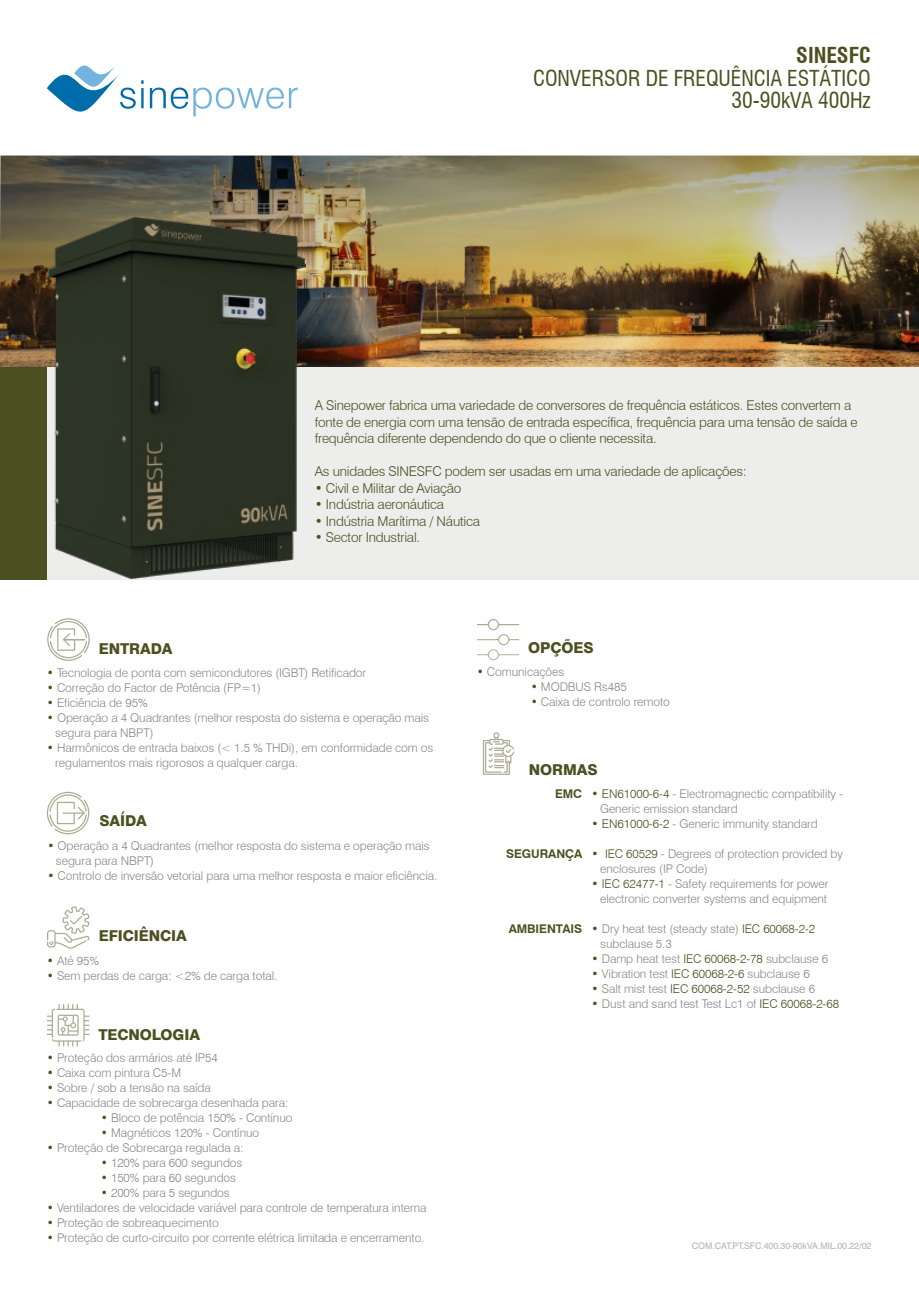
<style>
.page{position:relative;width:919px;height:1289px;background:#fff}
.page>*{position:absolute;margin:0;border:0;box-sizing:border-box;transform-origin:0 0}
.t1{font:condensed 21.45px/22.5px "Swiss 721 BT";letter-spacing:-.005em;color:#4a501f;text-align:right}
.t2{font:700 condensed 21.45px "Swiss 721 BT";color:#4a501f}
.t3{font:800 15px "Swiss 721 BT";letter-spacing:-.005em;color:#4a501f}
.t4{font:300 13.5px/16.5px "Swiss 721 BT";letter-spacing:-.015em;color:#4a501f}
.t5{font:300 12px/15px "Swiss 721 BT";letter-spacing:-.005em;color:#878686}
.t6{font:700 12px "Swiss 721 BT";letter-spacing:-.005em;color:#4a501f}
.t7{font:9px "Swiss 721 BT";letter-spacing:-.015em;color:#b2b2b1}
.s1{color:#4a501f}
</style>
<div class="page">
<img style="left:0;top:155px;width:918px;height:212px">
<svg style="left:477px;top:619px;width:42px;height:41px"></svg>
<svg style="left:47px;top:791px;width:42px;height:43px"></svg>
<svg style="left:47px;top:618px;width:43px;height:43px"></svg>
<div style="left:0;top:367px;width:918px;height:213px;background:#ededec"></div>
<div style="left:0;top:367px;width:47px;height:213px;background:#4a501f"></div>
<svg style="left:47px;top:906px;width:42px;height:42px"></svg>
<svg style="left:483px;top:732px;width:31px;height:43px"></svg>
<svg style="left:47px;top:1004px;width:42px;height:42px"></svg>
<img style="left:48px;top:217px;width:257px;height:361px">
<svg style="left:47px;top:65px;width:97px;height:47px"></svg>
<hr style="left:141px;top:88px;width:3px;height:20px;background:#006dab">
<svg style="left:150px;top:88px;width:147px;height:28px"></svg>
<h1 class="t2" style="left:796px;top:43px;width:76px">SINESFC</h1>
<h1 class="t1" style="left:533px;top:67px;width:339px">CONVERSOR DE FREQUÊNCIA ESTÁTICO<br>30-90kVA 400Hz</h1>
<p class="t4" style="left:315px;top:397px;width:544px">A Sinepower fabrica uma variedade de conversores de frequência estáticos. Estes convertem a fonte de energia com uma tensão de entrada específica, frequência para uma tensão de saída e frequência diferente dependendo do que o cliente necessita.</p>
<p class="t4" style="left:315px;top:463px;width:433px">As unidades SINESFC podem ser usadas em uma variedade de aplicações:</p>
<p class="t4" style="left:315px;top:479px;width:148px">• Civil e Militar de Aviação</p>
<p class="t4" style="left:315px;top:496px;width:131px">• Indústria aeronáutica</p>
<p class="t4" style="left:315px;top:512px;width:167px">• Indústria Marítima / Náutica</p>
<p class="t4" style="left:315px;top:529px;width:107px">• Sector Industrial.</p>
<p class="t3" style="left:99px;top:639px;width:75px">ENTRADA</p>
<p class="t5" style="left:47px;top:664px;width:321px"><span class="s1">•</span> Tecnologia de ponta com semicondutores (IGBT) Retificador</p>
<p class="t5" style="left:47px;top:679px;width:216px"><span class="s1">•</span> Correção do Factor de Potência (FP=1)</p>
<p class="t5" style="left:47px;top:694px;width:102px"><span class="s1">•</span> Eficiência de 95%</p>
<p class="t5" style="left:55px;top:709px;width:375px;text-indent:-9px"><span class="s1">•</span> Operação a 4 Quadrantes (melhor resposta do sistema e operação mais segura para NBPT)</p>
<p class="t5" style="left:55px;top:739px;width:379px;text-indent:-9px"><span class="s1">•</span> Harmônicos de entrada baixos (&lt; 1.5 % THDi), em conformidade com os regulamentos mais rigorosos a qualquer carga.</p>
<p class="t3" style="left:99px;top:812px;width:49px">SAÍDA</p>
<p class="t5" style="left:56px;top:838px;width:375px;text-indent:-9px"><span class="s1">•</span> Operação a 4 Quadrantes (melhor resposta do sistema e operação mais segura para NBPT)</p>
<p class="t5" style="left:47px;top:868px;width:391px"><span class="s1">•</span> Controlo de inversão vetorial para uma melhor resposta e maior eficiência.</p>
<p class="t3" style="left:99px;top:926px;width:89px">EFICIÊNCIA</p>
<p class="t5" style="left:47px;top:952px;width:54px"><span class="s1">•</span> Até 95%</p>
<p class="t5" style="left:47px;top:967px;width:232px"><span class="s1">•</span> Sem perdas de carga: &lt;2% de carga total.</p>
<p class="t3" style="left:98px;top:1025px;width:103px">TECNOLOGIA</p>
<p class="t5" style="left:47px;top:1050px;width:172px"><span class="s1">•</span> Proteção dos armários até IP54</p>
<p class="t5" style="left:47px;top:1065px;width:136px"><span class="s1">•</span> Caixa com pintura C5-M</p>
<p class="t5" style="left:47px;top:1080px;width:166px"><span class="s1">•</span> Sobre / sob a tensão na saída</p>
<p class="t5" style="left:47px;top:1095px;width:243px"><span class="s1">•</span> Capacidade de sobrecarga desenhada para:</p>
<p class="t5" style="left:101px;top:1110px;width:193px"><span class="s1">•</span> Bloco de potência 150% - Contínuo</p>
<p class="t5" style="left:101px;top:1125px;width:160px"><span class="s1">•</span> Magnéticos 120% - Contínuo</p>
<p class="t5" style="left:47px;top:1140px;width:198px"><span class="s1">•</span> Proteção de Sobrecarga regulada a:</p>
<p class="t5" style="left:101px;top:1155px;width:143px"><span class="s1">•</span> 120% para 600 segundos</p>
<p class="t5" style="left:101px;top:1170px;width:137px"><span class="s1">•</span> 150% para 60 segundos</p>
<p class="t5" style="left:101px;top:1185px;width:130px"><span class="s1">•</span> 200% para 5 segundos</p>
<p class="t5" style="left:47px;top:1200px;width:381px"><span class="s1">•</span> Ventiladores de velocidade variável para controle de temperatura interna</p>
<p class="t5" style="left:47px;top:1215px;width:173px"><span class="s1">•</span> Proteção de sobreaquecimento</p>
<p class="t5" style="left:47px;top:1230px;width:379px"><span class="s1">•</span> Proteção de curto-circuito por corrente elétrica limitada e encerramento.</p>
<p class="t3" style="left:528px;top:638px;width:67px">OPÇÕES</p>
<p class="t5" style="left:476px;top:664px;width:89px"><span class="s1">•</span> Comunicações</p>
<p class="t5" style="left:530px;top:679px;width:97px"><span class="s1">•</span> MODBUS Rs485</p>
<p class="t5" style="left:530px;top:694px;width:141px"><span class="s1">•</span> Caixa de controlo remoto</p>
<p class="t3" style="left:528px;top:760px;width:71px">NORMAS</p>
<p class="t6" style="left:555px;top:786px;width:29px">EMC</p>
<p class="t5" style="left:600px;top:786px;width:244px;text-indent:-9px"><span class="s1">• EN61000-6-4</span> - Electromagnectic compatibility -<br>Generic emission standard</p>
<p class="t5" style="left:591px;top:816px;width:227px"><span class="s1">• EN61000-6-2</span> - Generic immunity standard</p>
<p class="t5" style="left:600px;top:846px;width:244px;text-indent:-9px"><span class="s1">• IEC 60529</span> - Degrees of protection provided by enclosures (IP Code)</p>
<p class="t5" style="left:591px;top:876px;width:238px;text-align:center"><span class="s1">• IEC 62477-1</span> - Safety requirements for power electronic converter systems and equipment</p>
<p class="t5" style="left:600px;top:921px;width:217px;text-indent:-9px"><span class="s1">•</span> Dry heat test (steady state) <span class="s1">IEC 60068-2-2 </span>subclause 5.3</p>
<p class="t5" style="left:591px;top:951px;width:238px"><span class="s1">•</span> Damp heat test <span class="s1">IEC 60068-2-78</span> subclause 6</p>
<p class="t5" style="left:591px;top:966px;width:220px"><span class="s1">•</span> Vibration test <span class="s1">IEC 60068-2-6</span> subclause 6</p>
<p class="t5" style="left:591px;top:981px;width:225px"><span class="s1">•</span> Salt mist test <span class="s1">IEC 60068-2-52</span> subclause 6</p>
<p class="t5" style="left:591px;top:996px;width:249px"><span class="s1">•</span> Dust and sand test Test Lc1 of <span class="s1">IEC 60068-2-68</span></p>
<p class="t6" style="left:506px;top:846px;width:78px">SEGURANÇA</p>
<p class="t6" style="left:508px;top:921px;width:75px">AMBIENTAIS</p>
<p class="t7" style="left:691px;top:1240px;width:181px">COM.CAT.PT.SFC.400.30-90kVA.MIL.00.22/02</p>
</div>
